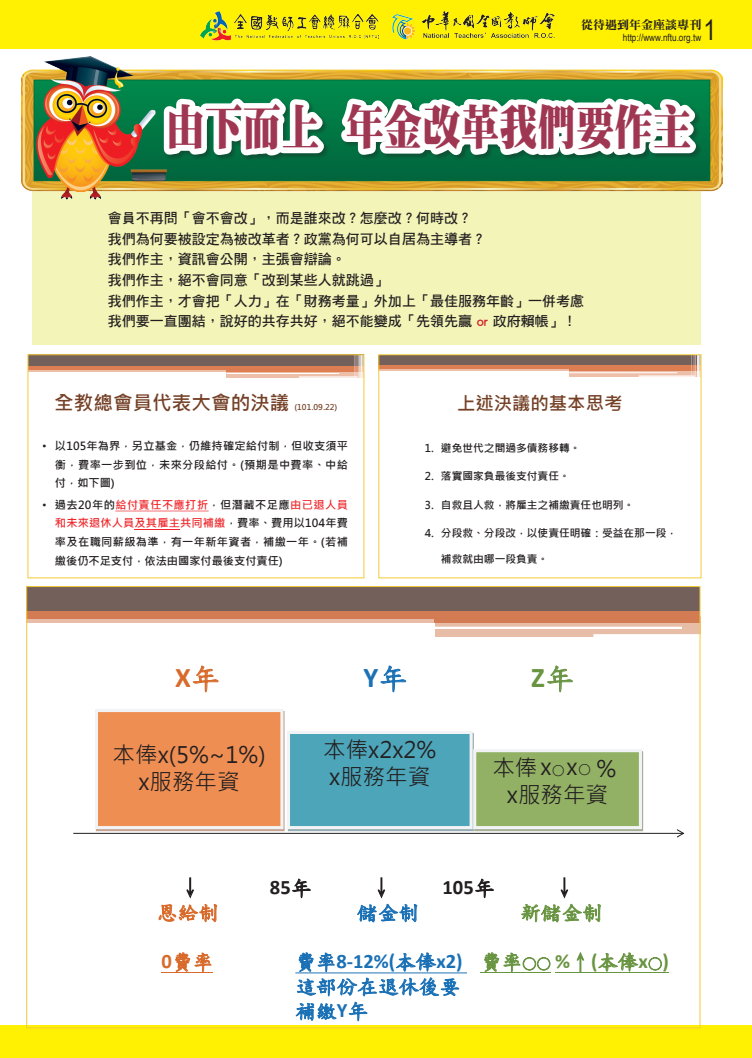
<style>
.page{position:relative;width:752px;height:1058px;background:#fff}
.page>*{position:absolute;margin:0;border:0;box-sizing:border-box;transform-origin:0 0}
.t1{font:48px "DF Ming Std W12";color:#9f3753;scale:.8 1}
.t2{font:700 28.7px "Calibri";color:#d86b2c}
.t3{font:700 28.7px "Calibri";color:#1b71b6}
.t4{font:700 28.7px "Calibri";color:#699542}
.t5{font:28px "Arial Narrow";color:#231f20}
.t6{font:22.5px/27.1px "Microsoft Jheng Hei";color:#231f20;text-align:center}
.t7{font:700 20.5px "Calibri";color:#1b71b6}
.t8{font:20.5px/24.6px "DF Kai Shu SB Estd BF";color:#1b71b6}
.t9{font:700 20.5px "Calibri";color:#231f20}
.t10{font:20.5px "DF Kai Shu SB Estd BF";color:#d86b2c}
.t11{font:20.5px "DF Kai Shu SB Estd BF";color:#699542}
.t12{font:20.5px "DF Kai Shu SB Estd BF";color:#231f20}
.t13{font:700 19.6px "Microsoft Jheng Hei";color:#744026}
.t14{font:700 18.3px "Microsoft Jheng Hei";color:#744026}
.t15{font:14px/20.7px "DF Hei Std W7";color:#231f20}
.t16{font:12px "DF Li Song Std W7";color:#231f20}
.t17{font:700 11.2px/18.6px "Microsoft Jheng Hei";letter-spacing:.015em;color:#231f20;text-align:justify}
.t18{font:700 10.7px "Microsoft Jheng Hei";color:#231f20}
.t19{font:10px "Arial Narrow";color:#231f20}
.t20{font:700 7.9px "Microsoft Jheng Hei";letter-spacing:.005em;color:#744026}
.s1{color:#d1232a}
.s2{font-family:"Arial";font-weight:400}
.s3{color:#ee292d}
.s4{font-family:"DF Kai Shu SB Estd BF";font-weight:400}
.s5{font-size:14.4px}
.s6{font-family:"Calibri";font-weight:700}
.s7{font-family:"DF Kai Shu SB Estd BF";font-weight:400;color:#699542}
.s8{font-family:"P Ming Li U";font-weight:400;font-size:14.4px;color:#699542}
.s9{color:#699542}
</style>
<div class="page">
<div style="left:0;top:0;width:751px;height:48px;background:#fff101"></div>
<div style="left:0;top:1025px;width:751px;height:32px;background:#fff101"></div>
<div style="left:32px;top:180px;width:668px;height:164px;background:#f3f4b8"></div>
<img style="left:22px;top:56px;width:699px;height:143px">
<svg style="left:154px;top:35px;width:550px;height:173px"></svg>
<hr style="left:28px;top:368px;width:336px;height:3px;background:#dc7e52;opacity:.5">
<div style="left:28px;top:355px;width:336px;height:11px;background:#74605b"></div>
<hr style="left:28px;top:366px;width:336px;height:3px;background:#dc7e52">
<hr style="left:226px;top:368px;width:138px;height:3px;background:#dc7e52">
<div style="left:226px;top:371px;width:138px;height:6px;background:#edbea8"></div>
<hr style="left:226px;top:373px;width:113px;height:1px;background:#fff">
<hr style="left:299px;top:376px;width:58px;height:1px;background:#fff">
<hr style="left:361px;top:355px;width:2px;height:22px;background:#fff;opacity:.65">
<svg style="left:354px;top:356px;width:7px;height:21px"></svg>
<svg style="left:115px;top:510px;width:93px;height:1px"></svg>
<hr style="left:134px;top:529px;width:46px;height:1px;background:#ee292d">
<div style="left:27px;top:354px;width:337px;height:224px;border:1px solid #f3cb3a"></div>
<hr style="left:378px;top:367px;width:322px;height:3px;background:#edbea8">
<div style="left:378px;top:355px;width:322px;height:10px;background:#74605b"></div>
<hr style="left:378px;top:365px;width:322px;height:4px;background:#dc7e52">
<hr style="left:569px;top:367px;width:131px;height:3px;background:#dc7e52">
<div style="left:569px;top:370px;width:131px;height:6px;background:#dc7e52;opacity:.5"></div>
<hr style="left:569px;top:372px;width:108px;height:1px;background:#fff">
<hr style="left:638px;top:375px;width:56px;height:2px;background:#fff">
<hr style="left:698px;top:355px;width:2px;height:21px;background:#fff;opacity:.65">
<svg style="left:691px;top:356px;width:7px;height:20px"></svg>
<div style="left:378px;top:354px;width:323px;height:224px;border:1px solid #f3cb3a"></div>
<svg style="left:28px;top:618px;width:406px;height:5px;background:#e3b097"></svg>
<div style="left:27px;top:586px;width:672px;height:25px;background:#73605a"></div>
<div style="left:27px;top:611px;width:672px;height:7px;background:#d37c53"></div>
<div style="left:434px;top:615px;width:265px;height:8px;background:#d37c53"></div>
<div style="left:434px;top:622px;width:265px;height:14px;background:#e8bda8"></div>
<hr style="left:434px;top:626px;width:247px;height:3px;background:#fff">
<svg style="left:593px;top:634px;width:105px;height:3px"></svg>
<div style="left:96px;top:710px;width:186px;height:117px;background:#ef8e53"></div>
<div style="left:95px;top:709px;width:188px;height:120px;border:3px solid #f2f3f4"></div>
<div style="left:288px;top:732px;width:183px;height:95px;background:#4da5b9"></div>
<div style="left:287px;top:730px;width:185px;height:99px;border:3px solid #f2f3f4"></div>
<div style="left:474px;top:750px;width:166px;height:77px;background:#92b165"></div>
<div style="left:473px;top:749px;width:168px;height:80px;border:3px solid #f2f3f4"></div>
<svg style="left:192px;top:618px;width:27px;height:74px"></svg>
<svg style="left:380px;top:618px;width:26px;height:74px"></svg>
<svg style="left:546px;top:622px;width:27px;height:70px"></svg>
<svg style="left:158px;top:825px;width:59px;height:147px"></svg>
<svg style="left:475px;top:787px;width:163px;height:185px"></svg>
<svg style="left:648px;top:957px;width:13px;height:13px"></svg>
<hr style="left:161px;top:972px;width:52px;height:1px;background:#d86b2c">
<hr style="left:480px;top:971px;width:70px;height:1px;background:#699542">
<hr style="left:555px;top:972px;width:113px;height:1px;background:#699542">
<svg style="left:292px;top:825px;width:175px;height:196px"></svg>
<hr style="left:73px;top:832px;width:610px;height:1px;background:#231f20">
<svg style="left:675px;top:829px;width:9px;height:8px"></svg>
<img style="left:392px;top:11px;width:162px;height:29px">
<img style="left:200px;top:11px;width:178px;height:29px">
<p class="t16" style="left:581px;top:18px;width:121px">從待遇到年金座談專刊</p>
<p class="t19" style="left:622px;top:30px;width:80px">http://www.nftu.org.tw</p>
<h3 class="t5" style="left:703px;top:9px;width:14px">1</h3>
<h1 class="t1" style="left:166px;top:101px;width:657px">由下而上 年金改革我們要作主</h1>
<p class="t15" style="left:108px;top:207px;width:478px">會員不再問「會不會改」，而是誰來改？怎麼改？何時改？<br>我們為何要被設定為被改革者？政黨為何可以自居為主導者？<br>我們作主，資訊會公開，主張會辯論。<br>我們作主，絕不會同意「改到某些人就跳過」<br>我們作主，才會把「人力」在「財務考量」外加上「最佳服務年齡」一併考慮我們要一直團結，說好的共存共好，絕不能變成「先領先贏 <span class="s1">or</span> 政府賴帳」！</p>
<h3 class="t13" style="left:54px;top:391px;width:236px">全教總會員代表大會的決議</h3>
<p class="t20" style="left:294px;top:402px;width:44px">(101.09.22)</p>
<p class="t17" style="left:55px;top:436px;width:294px;text-indent:-13px"><span class="s2">•</span> 以105年為界，另立基金，仍維持確定給付制，但收支須平衡，費率一步到位，未來分段給付。(預期是中費率、中給付，如下圖)</p>
<p class="t17" style="left:55px;top:495px;width:294px;text-indent:-13px"><span class="s2">•</span> 過去20年的<span class="s3">給付責任不應打折</span>，但潛藏不足應<span class="s3">由已退人員和未來退休人員及其雇主共同補繳</span>，費率、費用以104年費率及在職同薪級為準，有一年新年資者，補繳一年。(若補繳後仍不足支付，依法由國家付最後支付責任)</p>
<h3 class="t14" style="left:457px;top:391px;width:167px">上述決議的基本思考</h3>
<p class="t18" style="left:424px;top:441px;width:157px">1. 避免世代之間過多債務移轉。</p>
<p class="t18" style="left:424px;top:470px;width:146px">2. 落實國家負最後支付責任。</p>
<p class="t18" style="left:424px;top:498px;width:211px">3. 自救且人救，將雇主之補繳責任也明列。</p>
<p class="t18" style="left:424px;top:526px;width:254px">4. 分段救、分段改，以使責任明確：受益在那一段，</p>
<p class="t18" style="left:440px;top:552px;width:109px">補救就由哪一段負責。</p>
<h2 class="t2" style="left:175px;top:657px;width:46px">X<span class="s4">年</span></h2>
<h2 class="t3" style="left:363px;top:657px;width:45px">Y<span class="s4">年</span></h2>
<h2 class="t4" style="left:531px;top:657px;width:44px">Z<span class="s4">年</span></h2>
<h3 class="t6" style="left:113px;top:741px;width:154px">本俸x(5%~1%) x服務年資</h3>
<h3 class="t6" style="left:323px;top:736px;width:115px;text-align:left">本俸x2x2% x服務年資</h3>
<h3 class="t6" style="left:492px;top:754px;width:125px">本俸x<span class="s5">○</span>x<span class="s5">○</span> % x服務年資</h3>
<h3 class="t12" style="left:180px;top:877px;width:22px">↓</h3>
<h3 class="t9" style="left:270px;top:873px;width:43px">85<span class="s4">年</span></h3>
<h3 class="t12" style="left:371px;top:877px;width:22px">↓</h3>
<h3 class="t9" style="left:442px;top:873px;width:53px">105<span class="s4">年</span></h3>
<h3 class="t12" style="left:554px;top:877px;width:22px">↓</h3>
<h3 class="t10" style="left:157px;top:902px;width:63px">恩給制</h3>
<h3 class="t8" style="left:357px;top:900px;width:63px">儲金制</h3>
<h3 class="t11" style="left:520px;top:902px;width:84px">新儲金制</h3>
<h3 class="t10" style="left:161px;top:951px;width:53px"><span class="s6">0</span>費率</h3>
<h3 class="t7" style="left:295px;top:946px;width:375px"><span class="s4">費率</span>8-12%(<span class="s4">本俸</span>x2) <span class="s7">費率</span><span class="s8">○○</span> <span class="s9">%</span><span class="s7">↑</span><span class="s9">(</span><span class="s7">本俸</span><span class="s9">x</span><span class="s8">○</span><span class="s9">)</span></h3>
<h3 class="t8" style="left:295px;top:974px;width:166px">這部份在退休後要補繳<span class="s6">Y</span>年</h3>
</div>
